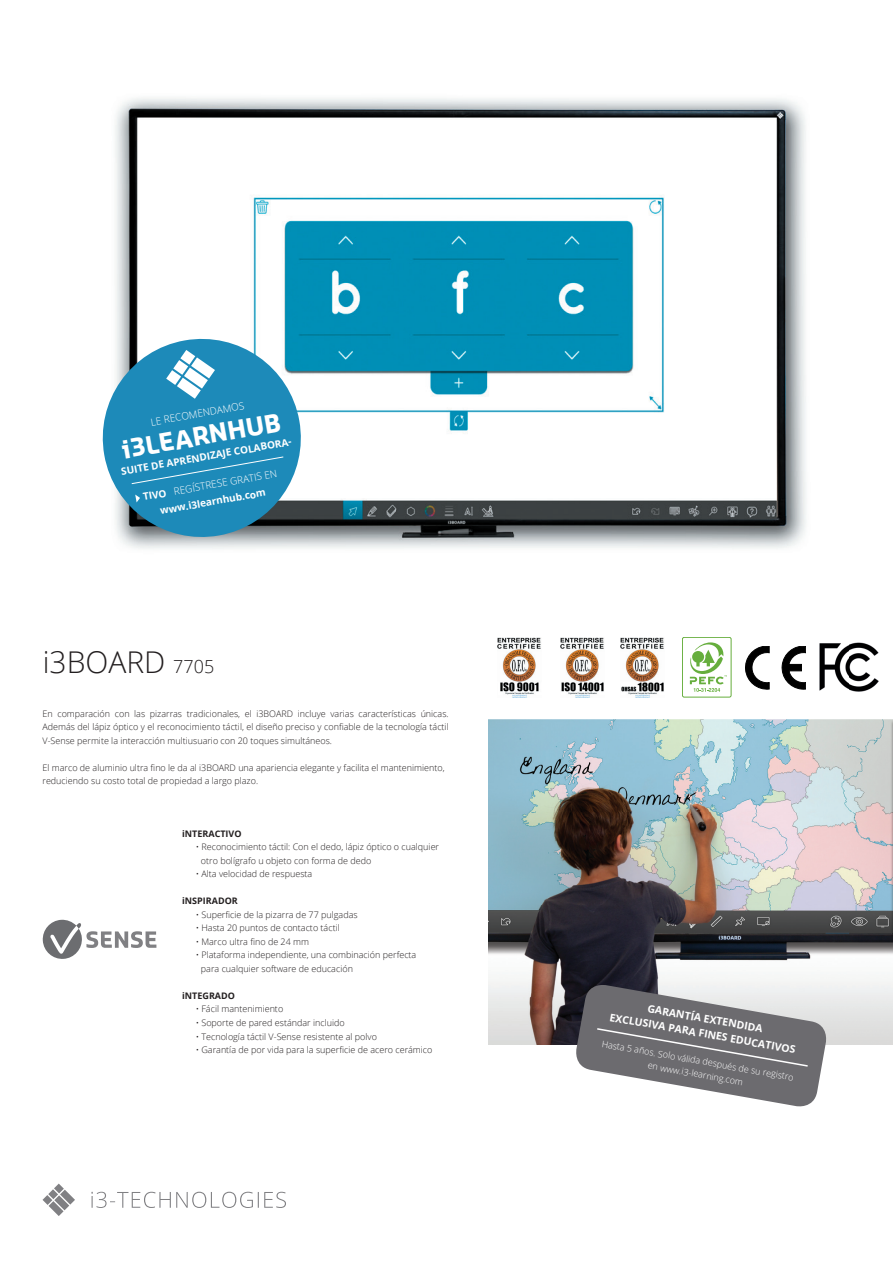
<style>
.page{position:relative;width:893px;height:1263px;background:#fff}
.page>*{position:absolute;margin:0;border:0;box-sizing:border-box;transform-origin:0 0}
.t1{font:300 30px "Open Sans";color:#231f20}
.t2{font:700 24.45px "Sansa";color:#fff}
.t3{font:700 10.5px/15px "Open Sans";color:#fff;text-align:center}
.t4{font:700 10.05px/16.6px "Open Sans";color:#fff;text-align:center}
.t5{font:300 10.05px "Open Sans";color:#fff}
.t6{font:300 9px/13.5px "Open Sans";color:#231f20}
.t7{font:300 9px/13.5px "Open Sans";color:#fff;text-align:center}
.t8{font:700 9px "Open Sans";color:#231f20}
.s1{font-weight:300}
.s2{font-size:18px}
</style>
<div class="page">
<img style="left:489px;top:720px;width:404px;height:324px">
<svg style="left:573px;top:982px;width:256px;height:125px"></svg>
<svg style="left:42px;top:919px;width:114px;height:40px"></svg>
<img style="left:115px;top:98px;width:691px;height:451px">
<img style="left:498px;top:637px;width:43px;height:60px">
<img style="left:560px;top:637px;width:44px;height:60px">
<img style="left:621px;top:637px;width:43px;height:60px">
<svg style="left:689px;top:642px;width:38px;height:50px"></svg>
<div style="left:682px;top:637px;width:49px;height:60px;border:1px solid #66ae3d;border-radius:2px"></div>
<svg style="left:745px;top:646px;width:24px;height:43px"></svg>
<svg style="left:781px;top:646px;width:25px;height:43px"></svg>
<svg style="left:102px;top:331px;width:207px;height:214px;fill:#1d8ab9"></svg>
<svg style="left:166px;top:350px;width:49px;height:49px"></svg>
<svg style="left:131px;top:457px;width:153px;height:27px;background:#258ebb"></svg>
<svg style="left:135px;top:495px;width:5px;height:7px"></svg>
<img style="left:819px;top:642px;width:60px;height:50px">
<svg style="left:91px;top:1192px;width:195px;height:16px"></svg>
<svg style="left:43px;top:1183px;width:32px;height:33px"></svg>
<p class="t5" style="left:150px;top:415px;width:96px;rotate:-10deg">LE RECOMENDAMOS</p>
<h2 class="t2" style="left:119px;top:434px;width:163px;rotate:-10deg">i3LEARNHUB</h2>
<p class="t4" style="left:120px;top:463px;width:176px;rotate:-10deg">SUITE DE APRENDIZAJE COLABORA-</p>
<p class="t4" style="left:142px;top:488px;width:138px;rotate:-10deg">TIVO <span class="s1">REGÍSTRESE GRATIS EN </span>www.i3learnhub.com</p>
<h1 class="t1" style="left:43px;top:641px;width:173px">i3BOARD <span class="s2">7705</span></h1>
<p class="t6" style="left:43px;top:706px;width:408px;text-align:justify">En comparación con las pizarras tradicionales, el i3BOARD incluye varias características únicas.<br>Además del lápiz óptico y el reconocimiento táctil, el diseño preciso y confiable de la tecnología táctil V-Sense permite la interacción multiusuario con 20 toques simultáneos.</p>
<p class="t6" style="left:43px;top:760px;width:404px">El marco de aluminio ultra fino le da al i3BOARD una apariencia elegante y facilita el mantenimiento, reduciendo su costo total de propiedad a largo plazo.</p>
<p class="t8" style="left:182px;top:827px;width:61px">iNTERACTIVO</p>
<p class="t6" style="left:201px;top:840px;width:240px;text-indent:-5px">• Reconocimiento táctil: Con el dedo, lápiz óptico o cualquier otro bolígrafo u objeto con forma de dedo</p>
<p class="t6" style="left:196px;top:867px;width:118px">• Alta velocidad de respuesta</p>
<p class="t8" style="left:182px;top:895px;width:57px">iNSPIRADOR</p>
<p class="t6" style="left:196px;top:908px;width:164px">• Superficie de la pizarra de 77 pulgadas</p>
<p class="t6" style="left:196px;top:921px;width:146px">• Hasta 20 puntos de contacto táctil</p>
<p class="t6" style="left:196px;top:935px;width:115px">• Marco ultra fino de 24 mm</p>
<p class="t6" style="left:201px;top:948px;width:217px;text-indent:-5px">• Plataforma independiente, una combinación perfecta para cualquier software de educación</p>
<p class="t8" style="left:182px;top:989px;width:54px">iNTEGRADO</p>
<p class="t6" style="left:196px;top:1002px;width:89px">• Fácil mantenimiento</p>
<p class="t6" style="left:196px;top:1016px;width:151px">• Soporte de pared estándar incluido</p>
<p class="t6" style="left:196px;top:1029px;width:183px">• Tecnología táctil V-Sense resistente al polvo</p>
<p class="t6" style="left:196px;top:1043px;width:238px">• Garantía de por vida para la superficie de acero cerámico</p>
<p class="t3" style="left:614px;top:994px;width:190px;rotate:10deg">GARANTÍA EXTENDIDA<br>EXCLUSIVA PARA FINES EDUCATIVOS</p>
<p class="t7" style="left:603px;top:1036px;width:196px;rotate:10deg">Hasta 5 años. Solo válida después de su registro en www.i3-learning.com</p>
</div>
